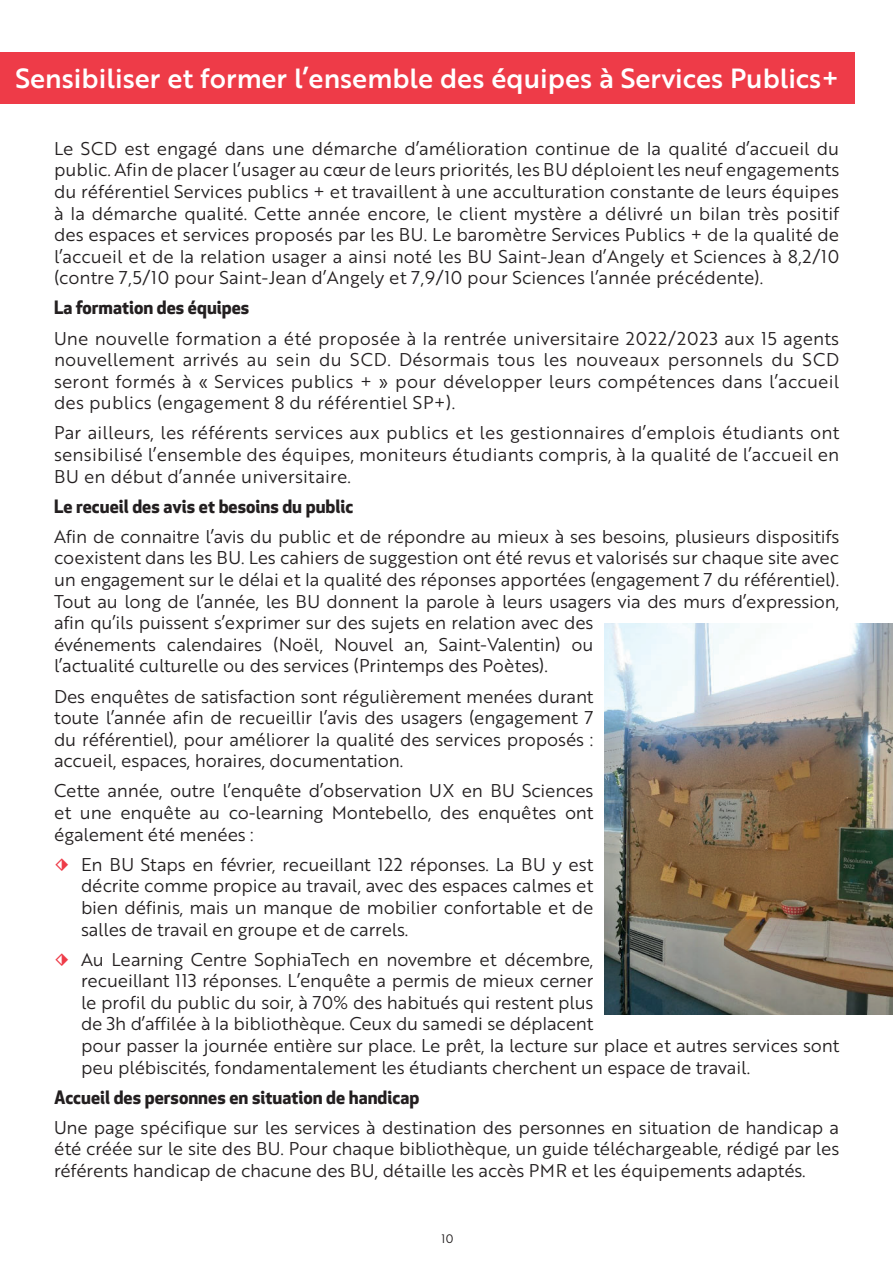
<style>
.page{position:relative;width:893px;height:1263px;background:#fff}
.page>*{position:absolute;margin:0;border:0;box-sizing:border-box;transform-origin:0 0}
.t1{font:27px "Brother 1816 Medium";color:#fff}
.t2{font:18px/21.6px "Brother 1816 Book";letter-spacing:-.01em;color:#231f20;text-align:justify}
.t3{font:700 18px "Apex New";color:#231f20}
.t4{font:12px "Brother 1816 Book";color:#231f20}
.s1{color:#ee3b48}
</style>
<div class="page">
<div style="left:0;top:52px;width:855px;height:51px;background:#ee3b48"></div>
<img style="left:604px;top:623px;width:289px;height:391px">
<h1 class="t1" style="left:16px;top:57px;width:825px">Sensibiliser et former l’ensemble des équipes à Services Publics+</h1>
<p class="t2" style="left:54px;top:137px;width:787px">Le SCD est engagé dans une démarche d’amélioration continue de la qualité d’accueil du public. Afin de placer l’usager au cœur de leurs priorités, les BU déploient les neuf engagements du référentiel Services publics + et travaillent à une acculturation constante de leurs équipes à la démarche qualité. Cette année encore, le client mystère a délivré un bilan très positif des espaces et services proposés par les BU. Le baromètre Services Publics + de la qualité de l’accueil et de la relation usager a ainsi noté les BU Saint-Jean d’Angely et Sciences à 8,2/10 (contre 7,5/10 pour Saint-Jean d’Angely et 7,9/10 pour Sciences l’année précédente).</p>
<p class="t3" style="left:54px;top:295px;width:197px">La formation des équipes</p>
<p class="t2" style="left:54px;top:327px;width:787px">Une nouvelle formation a été proposée à la rentrée universitaire 2022/2023 aux 15 agents nouvellement arrivés au sein du SCD. Désormais tous les nouveaux personnels du SCD seront formés à « Services publics + » pour développer leurs compétences dans l’accueil des publics (engagement 8 du référentiel SP+).</p>
<p class="t2" style="left:54px;top:421px;width:787px">Par ailleurs, les référents services aux publics et les gestionnaires d’emplois étudiants ont sensibilisé l’ensemble des équipes, moniteurs étudiants compris, à la qualité de l’accueil en BU en début d’année universitaire.</p>
<p class="t3" style="left:54px;top:493px;width:301px">Le recueil des avis et besoins du public</p>
<p class="t2" style="left:54px;top:525px;width:787px;text-align:left">Afin de connaitre l’avis du public et de répondre au mieux à ses besoins, plusieurs dispositifs coexistent dans les BU. Les cahiers de suggestion ont été revus et valorisés sur chaque site avec un engagement sur le délai et la qualité des réponses apportées (engagement 7 du référentiel).<br>Tout au long de l’année, les BU donnent la parole à leurs usagers via des murs d’expression, afin qu’ils puissent s’exprimer sur des sujets en relation avec des<br>événements calendaires (Noël, Nouvel an, Saint-Valentin) ou<br>l’actualité culturelle ou des services (Printemps des Poètes).</p>
<p class="t2" style="left:54px;top:685px;width:541px">Des enquêtes de satisfaction sont régulièrement menées durant toute l’année afin de recueillir l’avis des usagers (engagement 7 du référentiel), pour améliorer la qualité des services proposés : accueil, espaces, horaires, documentation.</p>
<p class="t2" style="left:54px;top:779px;width:541px">Cette année, outre l’enquête d’observation UX en BU Sciences et une enquête au co-learning Montebello, des enquêtes ont également été menées :</p>
<p class="t2" style="left:81px;top:853px;width:514px;text-indent:-27px"><span class="s1">⬗</span> En BU Staps en février, recueillant 122 réponses. La BU y est décrite comme propice au travail, avec des espaces calmes et bien définis, mais un manque de mobilier confortable et de salles de travail en groupe et de carrels.</p>
<p class="t2" style="left:81px;top:948px;width:760px;text-align:left;text-indent:-27px"><span class="s1">⬗</span> Au Learning Centre SophiaTech en novembre et décembre,<br>recueillant 113 réponses. L’enquête a permis de mieux cerner<br>le profil du public du soir, à 70% des habitués qui restent plus<br>de 3h d’affilée à la bibliothèque. Ceux du samedi se déplacent<br>pour passer la journée entière sur place. Le prêt, la lecture sur place et autres services sont peu plébiscités, fondamentalement les étudiants cherchent un espace de travail.</p>
<p class="t3" style="left:54px;top:1084px;width:367px">Accueil des personnes en situation de handicap</p>
<p class="t2" style="left:54px;top:1116px;width:787px">Une page spécifique sur les services à destination des personnes en situation de handicap a été créée sur le site des BU. Pour chaque bibliothèque, un guide téléchargeable, rédigé par les référents handicap de chacune des BU, détaille les accès PMR et les équipements adaptés.</p>
<p class="t4" style="left:441px;top:1230px;width:14px">10</p>
</div>
